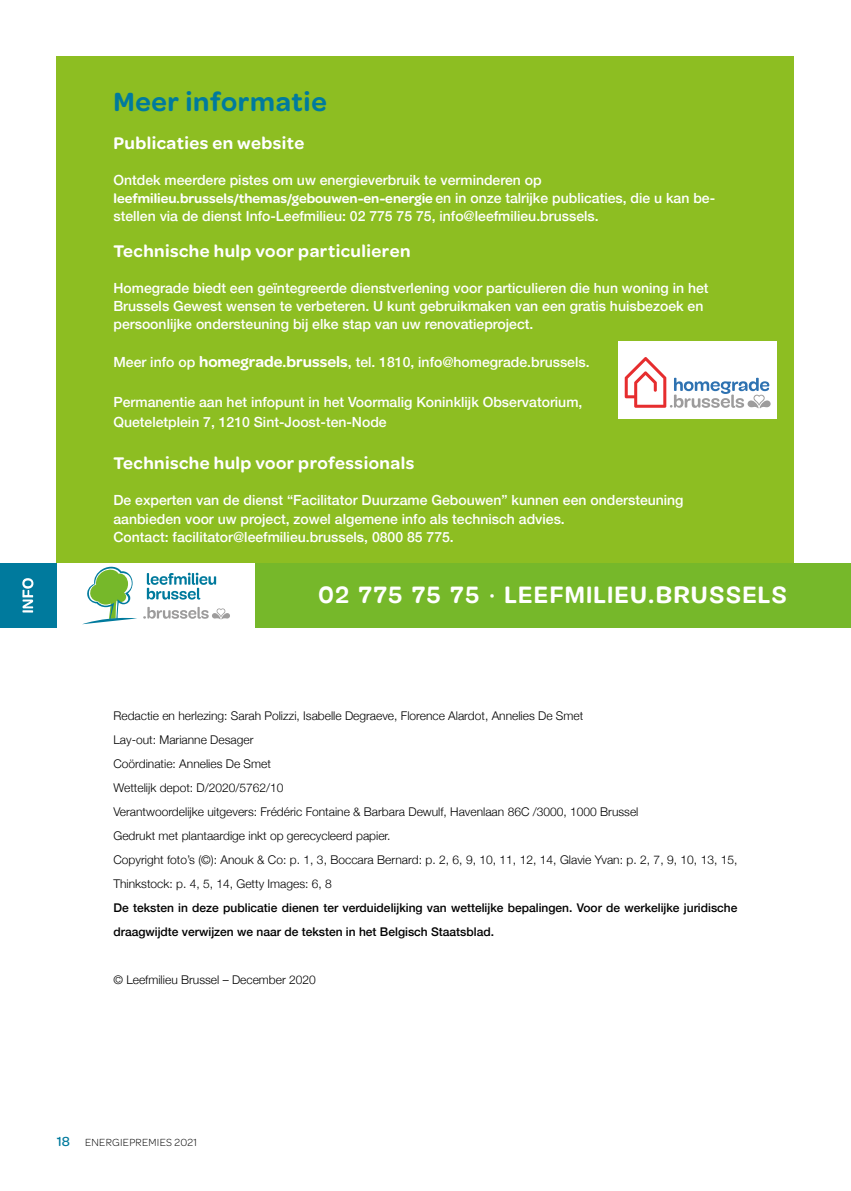
<style>
.page{position:relative;width:851px;height:1191px;background:#fff}
.page>*{position:absolute;margin:0;border:0;box-sizing:border-box;transform-origin:0 0}
.t1{font:600 28px "Omnes";letter-spacing:.025em;color:#007a9d}
.t2{font:700 24.2px "Mija";letter-spacing:.05em;color:#fff}
.t3{font:600 18px "Omnes";letter-spacing:.025em;color:#fff}
.t4{font:500 14px/18px "Helvetica Neue";color:#fff}
.t5{font:600 14px "Omnes";color:#fff}
.t6{font:300 12px/24px "Helvetica Neue";color:#000}
.t7{font:500 12px/24px "Helvetica Neue";color:#000}
.t8{font:300 11px "Omnes";letter-spacing:.025em;color:#000}
.s1{font-family:"Helvetica Neue";font-weight:500}
.s2{font-family:"Omnes";font-weight:600;font-size:16px}
.s3{font-weight:500;font-size:14px;color:#007a9d}
</style>
<div class="page">
<div style="left:57px;top:57px;width:737px;height:514px;background:#8dbe22"></div>
<div style="left:57px;top:563px;width:198px;height:65px;background:#fff"></div>
<div style="left:0;top:563px;width:57px;height:65px;background:#007a9d"></div>
<div style="left:255px;top:563px;width:595px;height:65px;background:#76b82a"></div>
<svg style="left:22px;top:578px;width:11px;height:34px"></svg>
<svg style="left:83px;top:566px;width:54px;height:58px"></svg>
<svg style="left:147px;top:573px;width:69px;height:26px"></svg>
<svg style="left:143px;top:607px;width:87px;height:12px"></svg>
<div style="left:618px;top:341px;width:158px;height:78px;background:#fff"></div>
<svg style="left:624px;top:357px;width:146px;height:51px"></svg>
<h1 class="t1" style="left:113px;top:82px;width:215px">Meer informatie</h1>
<p class="t3" style="left:113px;top:130px;width:192px">Publicaties en website</p>
<p class="t4" style="left:113px;top:171px;width:429px">Ontdek meerdere pistes om uw energieverbruik te verminderen op</p>
<p class="t5" style="left:113px;top:189px;width:603px">leefmilieu.brussels/themas/gebouwen-en-energie <span class="s1">en in onze talrijke publicaties, die u kan be-</span></p>
<p class="t4" style="left:113px;top:207px;width:486px">stellen via de dienst Info-Leefmilieu: 02 775 75 75, info@leefmilieu.brussels.</p>
<p class="t3" style="left:113px;top:238px;width:298px">Technische hulp voor particulieren</p>
<p class="t4" style="left:113px;top:279px;width:596px">Homegrade biedt een geïntegreerde dienstverlening voor particulieren die hun woning in het<br>Brussels Gewest wensen te verbeteren. U kunt gebruikmaken van een gratis huisbezoek en persoonlijke ondersteuning bij elke stap van uw renovatieproject.</p>
<p class="t4" style="left:113px;top:353px;width:477px">Meer info op <span class="s2">homegrade.brussels</span>, tel. 1810, info@homegrade.brussels.</p>
<p class="t4" style="left:113px;top:392px;width:470px;line-height:20px">Permanentie aan het infopunt in het Voormalig Koninklijk Observatorium,<br>Queteletplein 7, 1210 Sint-Joost-ten-Node</p>
<p class="t3" style="left:113px;top:450px;width:302px">Technische hulp voor professionals</p>
<p class="t4" style="left:113px;top:491px;width:571px">De experten van de dienst “Facilitator Duurzame Gebouwen” kunnen een ondersteuning aanbieden voor uw project, zowel algemene info als technisch advies.<br>Contact: facilitator@leefmilieu.brussels, 0800 85 775.</p>
<h2 class="t2" style="left:318px;top:581px;width:470px">02 775 75 75 · LEEFMILIEU.BRUSSELS</h2>
<p class="t6" style="left:113px;top:703px;width:625px">Redactie en herlezing: Sarah Polizzi, Isabelle Degraeve, Florence Alardot, Annelies De Smet<br>Lay-out: Marianne Desager<br>Coördinatie: Annelies De Smet<br>Wettelijk depot: D/2020/5762/10<br>Verantwoordelijke uitgevers: Frédéric Fontaine &amp; Barbara Dewulf, Havenlaan 86C /3000, 1000 Brussel<br>Gedrukt met plantaardige inkt op gerecycleerd papier.<br>Copyright foto’s (©): Anouk &amp; Co: p. 1, 3, Boccara Bernard: p. 2, 6, 9, 10, 11, 12, 14, Glavie Yvan: p. 2, 7, 9, 10, 13, 15, Thinkstock: p. 4, 5, 14, Getty Images: 6, 8</p>
<p class="t7" style="left:113px;top:895px;width:625px">De teksten in deze publicatie dienen ter verduidelijking van wettelijke bepalingen. Voor de werkelijke juridische draagwijdte verwijzen we naar de teksten in het Belgisch Staatsblad.</p>
<p class="t6" style="left:113px;top:967px;width:204px">© Leefmilieu Brussel – December 2020</p>
<p class="t8" style="left:57px;top:1134px;width:142px"><span class="s3">18</span> ENERGIEPREMIES 2021</p>
</div>
